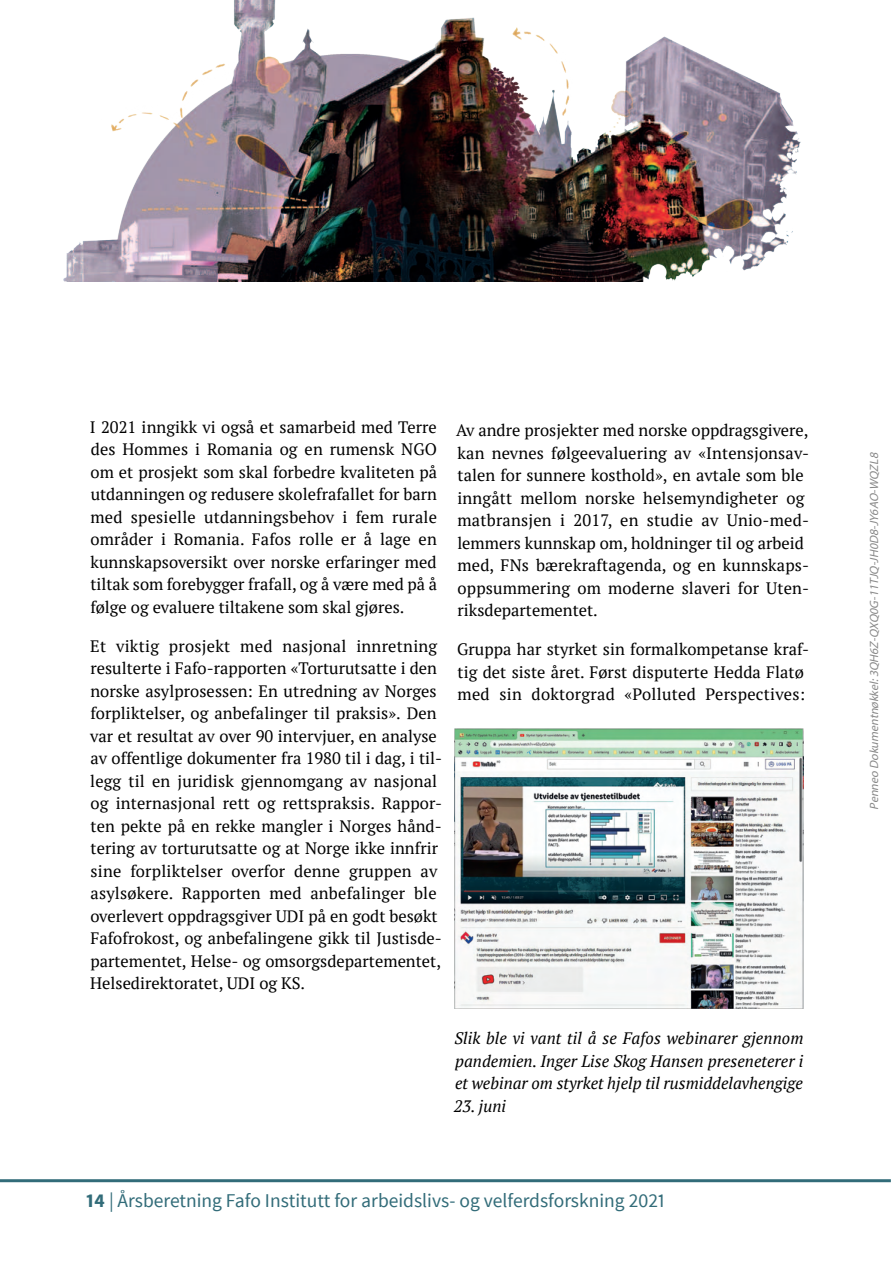
<style>
.page{position:relative;width:893px;height:1263px;background:#fff}
.page>*{position:absolute;margin:0;border:0;box-sizing:border-box;transform-origin:0 0}
.t1{font:19.5px "Source Sans Pro";color:#326c79}
.t2{font:16.5px/22.5px "PT Serif";letter-spacing:.005em;color:#000}
.t3{font:italic 16.5px/22.5px "PT Serif";color:#000;text-align:justify}
.t4{font:italic 12px "Myriad Pro";color:#888}
.s1{color:#000001}
.s2{font-weight:700}
</style>
<div class="page">
<hr style="left:0;top:1179px;width:891px;height:3px;background:#326c79">
<img style="left:455px;top:728px;width:349px;height:281px">
<img style="left:63px;top:0;width:738px;height:282px">
<p class="t2" style="left:90px;top:416px;width:349px;text-align:justify">I 2021 inngikk vi også et samarbeid med Terre des Hommes i Romania og en rumensk NGO om et prosjekt som skal forbedre kvaliteten på utdanningen og redusere skolefrafallet for barn med spesielle utdanningsbehov i fem rurale områder i Romania. Fafos rolle er å lage en kunnskapsoversikt over norske erfaringer med tiltak som forebygger frafall, og å være med på å følge og evaluere tiltakene som skal gjøres.</p>
<p class="t2" style="left:90px;top:635px;width:354px">Et viktig prosjekt med nasjonal innretning resulterte i Fafo-rapporten «Torturutsatte i den norske asylprosessen: En utredning av Norges forpliktelser, og anbefalinger til praksis». Den var et resultat av over 90 intervjuer, en analyse av offentlige dokumenter fra 1980 til i dag, i til&shy;legg til en juridisk gjennomgang av nasjonal og internasjonal rett og rettspraksis. Rappor&shy;ten pekte på en rekke mangler i Norges hånd&shy;tering av torturutsatte og at Norge ikke innfrir sine forpliktelser overfor denne gruppen av asylsøkere. Rapporten med anbefalinger ble overlevert oppdragsgiver UDI på en godt besøkt Fafofrokost, og anbefalingene gikk til Justisde&shy;partementet, Helse- og omsorgsdepartementet, Helsedirektoratet, UDI og KS.</p>
<p class="t2" style="left:456px;top:419px;width:355px"><span class="s1">Av andre prosjekter med norske oppdragsgivere, kan nevnes følgeevaluering av «</span>Intensjonsav&shy;talen for sunnere kosthold», en avtale som ble inngått mellom norske helsemyndigheter og matbransjen i 2017, en studie av Unio-med&shy;lemmers kunnskap om, holdninger til og arbeid med, FNs bærekraftagenda, og en kunnskaps&shy;oppsummering om moderne slaveri for Uten&shy;riksdepartementet.</p>
<p class="t2" style="left:457px;top:638px;width:354px">Gruppa har styrket sin formalkompetanse kraf&shy;tig det siste året. Først disputerte <span class="s1">Hedda Flatø med sin doktorgrad «Polluted Perspectives:</span></p>
<p class="t3" style="left:454px;top:1027px;width:351px">Slik ble vi vant til å se Fafos webinarer gjennom pandemien. Inger Lise Skog Hansen preseneterer i et webinar om styrket hjelp til rusmiddelavhengige</p>
<p class="t3" style="left:454px;top:1095px;width:54px">23. juni</p>
<p class="t1" style="left:86px;top:1189px;width:580px"><span class="s2">14</span> | Årsberetning Fafo Institutt for arbeidslivs- og velferdsforskning 2021</p>
<p class="t4" style="left:869px;top:810px;width:361px;rotate:-90deg">Penneo Dokumentnøkkel:3QH6Z-QXQ0G-11TJQ-JH0D8-JY6AO-WQZL8</p>
</div>
